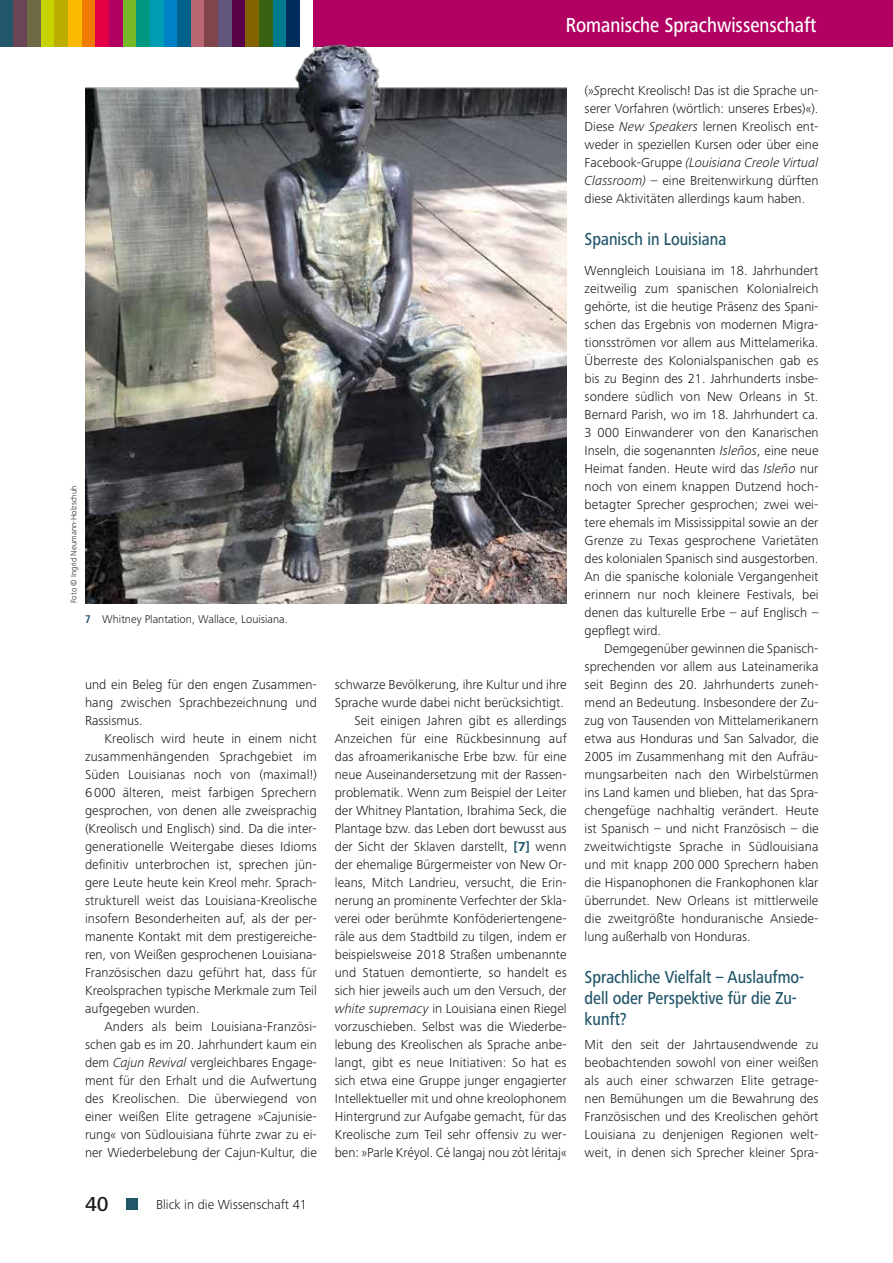
<style>
.page{position:relative;width:893px;height:1263px;background:#fff}
.page>*{position:absolute;margin:0;border:0;box-sizing:border-box;transform-origin:0 0}
.t1{font:500 21px "Frutiger Next LTW1 G";color:#fff;scale:.85 1}
.t2{font:500 21px "Frutiger Next LTW1 G";color:#1a1a18}
.t3{font:500 18px/21px "Frutiger Next LTW1 G";color:#225669;scale:.85 1}
.t4{font:300 13.5px/18px "Frutiger Next LTW1 G";color:#1a1a18;text-align:justify}
.t5{font:300 11.7px "Frutiger Next LTW1 G";color:#1a1a18}
.t6{font:300 8.25px "Frutiger Next LTW1 G";color:#1a1a18}
.s1{font-family:"Frutiger Next Pro";font-weight:700;font-stretch:condensed;color:#225669}
.s2{font-style:italic}
.s3{font-family:"Frutiger Next Pro";font-weight:700;color:#225669}
</style>
<div class="page">
<div style="left:127px;top:1198px;width:11px;height:11px;background:#225669"></div>
<div style="left:0;top:0;width:14px;height:47px;background:#225669"></div>
<div style="left:14px;top:0;width:13px;height:47px;background:#6a4555"></div>
<div style="left:27px;top:0;width:14px;height:47px;background:#6e6a44"></div>
<div style="left:41px;top:0;width:14px;height:47px;background:#c7d300"></div>
<div style="left:55px;top:0;width:13px;height:47px;background:#bdad00"></div>
<div style="left:68px;top:0;width:14px;height:47px;background:#fbba00"></div>
<div style="left:82px;top:0;width:13px;height:47px;background:#ef7c00"></div>
<div style="left:95px;top:0;width:14px;height:47px;background:#e40045"></div>
<div style="left:109px;top:0;width:14px;height:47px;background:#b10061"></div>
<div style="left:123px;top:0;width:13px;height:47px;background:#76b828"></div>
<div style="left:136px;top:0;width:14px;height:47px;background:#009881"></div>
<div style="left:150px;top:0;width:14px;height:47px;background:#009bb4"></div>
<div style="left:164px;top:0;width:13px;height:47px;background:#0080c8"></div>
<div style="left:177px;top:0;width:14px;height:47px;background:#00618a"></div>
<div style="left:191px;top:0;width:14px;height:47px;background:#b96770"></div>
<div style="left:205px;top:0;width:13px;height:47px;background:#80454b"></div>
<div style="left:218px;top:0;width:14px;height:47px;background:#62567d"></div>
<div style="left:232px;top:0;width:14px;height:47px;background:#580247"></div>
<div style="left:246px;top:0;width:13px;height:47px;background:#826300"></div>
<div style="left:259px;top:0;width:14px;height:47px;background:#3a6311"></div>
<div style="left:273px;top:0;width:13px;height:47px;background:#007a8c"></div>
<div style="left:286px;top:0;width:14px;height:47px;background:#002d5b"></div>
<div style="left:314px;top:0;width:579px;height:47px;background:#b10061"></div>
<img style="left:85px;top:17px;width:482px;height:586px">
<h1 class="t1" style="left:566px;top:13px;width:296px">Romanische Sprachwissenschaft</h1>
<h1 class="t1" style="left:786px;top:13px;width:37px">????</h1>
<p class="t6" style="left:69px;top:603px;width:119px;rotate:-90deg">Foto © Ingrid Neumann-Holzschuh</p>
<p class="t5" style="left:85px;top:612px;width:204px"><span class="s1">7</span> Whitney Plantation, Wallace, Louisiana.</p>
<p class="t4" style="left:85px;top:675px;width:233px">und ein Beleg für den engen Zusammen&shy;hang zwischen Sprachbezeichnung und Rassismus.</p>
<p class="t4" style="left:85px;top:729px;width:233px;text-indent:19px">Kreolisch wird heute in einem nicht zusammenhängenden Sprachgebiet im Süden Louisianas noch von (maximal!)<br>6 000 älteren, meist farbigen Sprechern gesprochen, von denen alle zweisprachig (Kreolisch und Englisch) sind. Da die inter&shy;generationelle Weitergabe dieses Idioms definitiv unterbrochen ist, sprechen jün&shy;gere Leute heute kein Kreol mehr. Sprach&shy;strukturell weist das Louisiana-Kreolische insofern Besonderheiten auf, als der per&shy;manente Kontakt mit dem prestigereiche&shy;ren, von Weißen gesprochenen Louisiana-Französischen dazu geführt hat, dass für Kreolsprachen typische Merkmale zum Teil aufgegeben wurden.</p>
<p class="t4" style="left:85px;top:1017px;width:233px;text-indent:19px">Anders als beim Louisiana-Französi&shy;schen gab es im 20. Jahrhundert kaum ein dem <span class="s2">Cajun Revival</span> vergleichbares Engage&shy;ment für den Erhalt und die Aufwertung des Kreolischen. Die überwiegend von einer weißen Elite getragene »Cajunisie&shy;rung« von Südlouisiana führte zwar zu ei&shy;ner Wiederbelebung der Cajun-Kultur, die</p>
<h1 class="t2" style="left:85px;top:1192px;width:25px">40</h1>
<p class="t4" style="left:156px;top:1195px;width:152px">Blick in die Wissenschaft 41</p>
<p class="t4" style="left:335px;top:675px;width:233px;text-align:right">schwarze Bevölkerung, ihre Kultur und ihre Sprache wurde dabei nicht berücksichtigt.<br>Seit einigen Jahren gibt es allerdings Anzeichen für eine Rückbesinnung auf das afroamerikanische Erbe bzw. für eine neue Auseinandersetzung mit der Rassen&shy;problematik. Wenn zum Beispiel der Leiter der Whitney Plantation, Ibrahima Seck, die Plantage bzw. das Leben dort bewusst aus der Sicht der Sklaven darstellt, <span class="s3">[7]</span> wenn der ehemalige Bürgermeister von New Or&shy;leans, Mitch Landrieu, versucht, die Erin&shy;nerung an prominente Verfechter der Skla&shy;verei oder berühmte Konföderiertengene&shy;räle aus dem Stadtbild zu tilgen, indem er beispielsweise 2018 Straßen umbenannte und Statuen demontierte, so handelt es sich hier jeweils auch um den Versuch, der <span class="s2">white supremacy</span> in Louisiana einen Riegel vorzuschieben. Selbst was die Wiederbe&shy;lebung des Kreolischen als Sprache anbe&shy;langt, gibt es neue Initiativen: So hat es sich etwa eine Gruppe junger engagierter Intellektueller mit und ohne kreolophonem Hintergrund zur Aufgabe gemacht, für das Kreolische zum Teil sehr offensiv zu wer&shy;ben: »Parle Kréyol. Cé langaj nou zòt léritaj«</p>
<p class="t4" style="left:585px;top:81px;width:235px">(»<span class="s2">S</span>precht Kreolisch! Das ist die Sprache un&shy;serer Vorfahren (wörtlich: unseres Erbes)«).<br>Diese <span class="s2">New Speakers</span> lernen Kreolisch ent&shy;weder in speziellen Kursen oder über eine Facebook-Gruppe <span class="s2">(Louisiana Creole Virtual Classroom)</span> – eine Breitenwirkung dürften diese Aktivitäten allerdings kaum haben.</p>
<h2 class="t3" style="left:585px;top:229px;width:168px">Spanisch in Louisiana</h2>
<p class="t4" style="left:585px;top:261px;width:236px">Wenngleich Louisiana im 18. Jahrhundert zeitweilig zum spanischen Kolonialreich gehörte, ist die heutige Präsenz des Spani&shy;schen das Ergebnis von modernen Migra&shy;tionsströmen vor allem aus Mittelamerika.<br>Überreste des Kolonialspanischen gab es bis zu Beginn des 21. Jahrhunderts insbe&shy;sondere südlich von New Orleans in St.<br>Bernard Parish, wo im 18. Jahrhundert ca.<br>3 000 Einwanderer von den Kanarischen Inseln, die sogenannten <span class="s2">Isleños</span>, eine neue Heimat fanden. Heute wird das <span class="s2">Isleño</span> nur noch von einem knappen Dutzend hoch&shy;betagter Sprecher gesprochen; zwei wei&shy;tere ehemals im Mississippital sowie an der Grenze zu Texas gesprochene Varietäten des kolonialen Spanisch sind ausgestorben.<br>An die spanische koloniale Vergangenheit erinnern nur noch kleinere Festivals, bei denen das kulturelle Erbe – auf Englisch – gepflegt wird.</p>
<p class="t4" style="left:585px;top:639px;width:235px;text-indent:19px">Demgegenüber gewinnen die Spanisch&shy;sprechenden vor allem aus Lateinamerika seit Beginn des 20. Jahrhunderts zuneh&shy;mend an Bedeutung. Insbesondere der Zu&shy;zug von Tausenden von Mittelamerikanern etwa aus Honduras und San Salvador, die 2005 im Zusammenhang mit den Aufräu&shy;mungsarbeiten nach den Wirbelstürmen ins Land kamen und blieben, hat das Spra&shy;chengefüge nachhaltig verändert. Heute ist Spanisch – und nicht Französisch – die zweitwichtigste Sprache in Südlouisiana und mit knapp 200 000 Sprechern haben die Hispanophonen die Frankophonen klar überrundet. New Orleans ist mittlerweile die zweitgrößte honduranische Ansiede&shy;lung außerhalb von Honduras.</p>
<h2 class="t3" style="left:585px;top:967px;width:260px">Sprachliche Vielfalt – Auslaufmo&shy;dell oder Perspektive für die Zu&shy;kunft?</h2>
<p class="t4" style="left:585px;top:1035px;width:235px">Mit den seit der Jahrtausendwende zu beobachtenden sowohl von einer weißen als auch einer schwarzen Elite getrage&shy;nen Bemühungen um die Bewahrung des Französischen und des Kreolischen gehört Louisiana zu denjenigen Regionen welt&shy;weit, in denen sich Sprecher kleiner Spra-</p>
</div>
